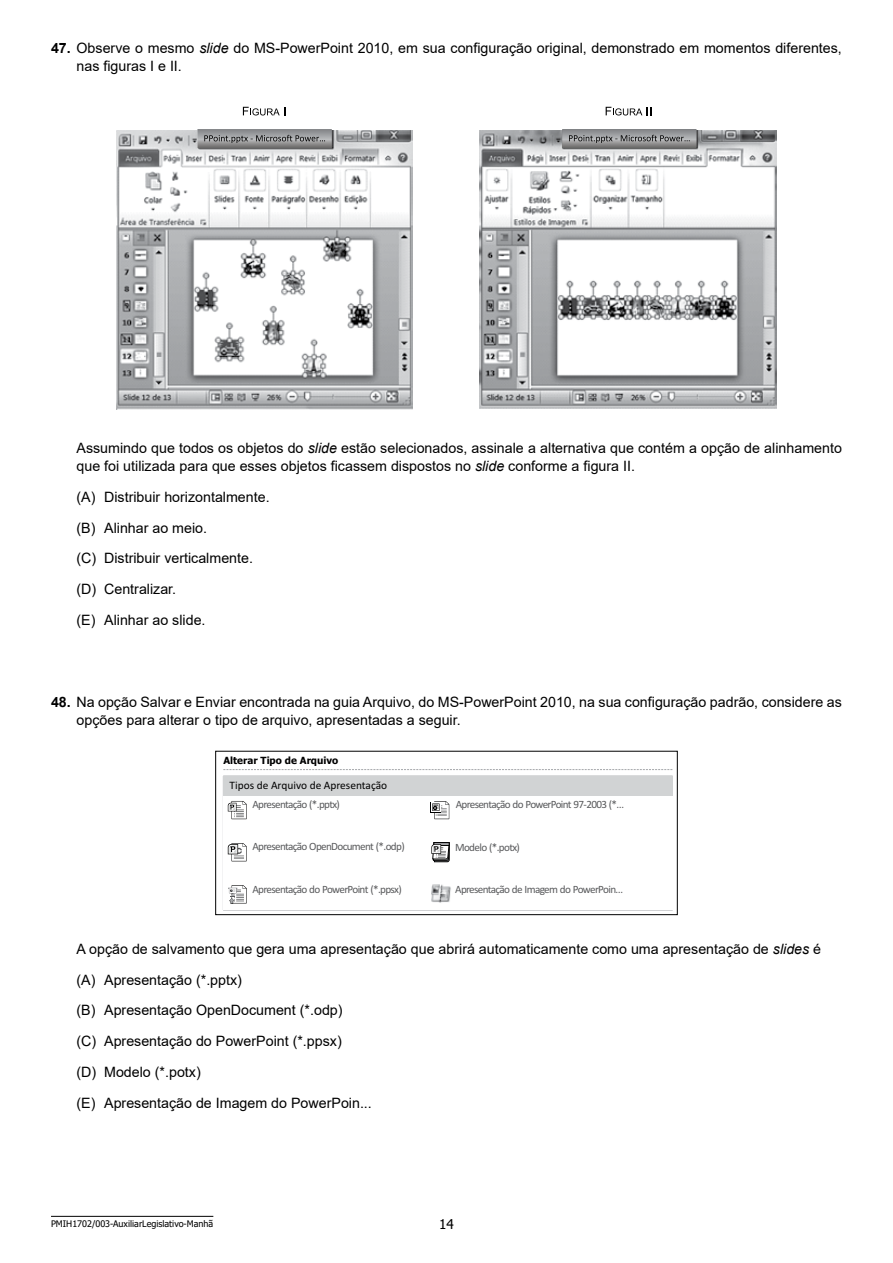
<style>
.page{position:relative;width:893px;height:1263px;background:#fff}
.page>*{position:absolute;margin:0;border:0;box-sizing:border-box;transform-origin:0 0}
.t1{font:14.25px/30.8px "Arial";color:#000}
.t2{font:13.5px "Tahoma";color:#000}
.t3{font:11.4px "Calibri";color:#000}
.t4{font:11.1px "Calibri";letter-spacing:-.06em;color:#58595b}
.t5{font:700 9.9px "Tahoma";color:#000}
.t6{font:9px "Tahoma";color:#000}
.s1{font-weight:700}
.s2{font-style:italic}
</style>
<div class="page">
<hr style="left:51px;top:1216px;width:162px;height:1px;background:#000">
<img style="left:480px;top:131px;width:297px;height:277px">
<img style="left:116px;top:130px;width:297px;height:279px">
<svg style="left:243px;top:107px;width:42px;height:8px"></svg>
<svg style="left:197px;top:129px;width:135px;height:20px;background:#878889"></svg>
<svg style="left:606px;top:107px;width:45px;height:8px"></svg>
<svg style="left:562px;top:129px;width:134px;height:20px;background:#868788"></svg>
<div style="left:223px;top:776px;width:449px;height:20px;background:#d1d3d4"></div>
<img style="left:431px;top:884px;width:20px;height:19px">
<svg style="left:433px;top:801px;width:16px;height:18px"></svg>
<svg style="left:228px;top:801px;width:19px;height:18px"></svg>
<svg style="left:228px;top:843px;width:19px;height:18px"></svg>
<svg style="left:228px;top:885px;width:19px;height:19px"></svg>
<svg style="left:431px;top:842px;width:18px;height:20px"></svg>
<svg style="left:223px;top:769px;width:449px;height:1px"></svg>
<div style="left:215px;top:751px;width:463px;height:164px;border:1px solid #000"></div>
<p class="t1" style="left:77px;top:39px;width:767px;line-height:18px;text-indent:-26px"><span class="s1">47.</span> Observe o mesmo <span class="s2">slide</span> do MS-PowerPoint 2010, em sua configuração original, demonstrado em momentos diferentes, nas figuras I e II.</p>
<p class="t1" style="left:77px;top:439px;width:767px;line-height:18px">Assumindo que todos os objetos do <span class="s2">slide</span> estão selecionados, assinale a alternativa que contém a opção de alinhamento que foi utilizada para que esses objetos ficassem dispostos no <span class="s2">slide</span> conforme a figura II.</p>
<p class="t1" style="left:77px;top:481px;width:195px">(A) Distribuir horizontalmente. (B) Alinhar ao meio.<br>(C) Distribuir verticalmente. (D) Centralizar.<br>(E) Alinhar ao slide.</p>
<p class="t1" style="left:77px;top:692px;width:767px;line-height:18px;text-indent:-26px"><span class="s1">48.</span> Na opção Salvar e Enviar encontrada na guia Arquivo, do MS-PowerPoint 2010, na sua configuração padrão, considere as opções para alterar o tipo de arquivo, apresentadas a seguir.</p>
<p class="t5" style="left:223px;top:756px;width:116px">Alterar Tipo de Arquivo</p>
<p class="t3" style="left:230px;top:781px;width:159px">Tipos de Arquivo de Apresentação</p>
<p class="t4" style="left:252px;top:801px;width:89px">Apresentação (*.pptx)</p>
<p class="t4" style="left:456px;top:801px;width:170px">Apresentação do PowerPoint 97-2003 (*…</p>
<p class="t4" style="left:252px;top:843px;width:154px">Apresentação OpenDocument (*.odp)</p>
<p class="t4" style="left:252px;top:885px;width:151px">Apresentação do PowerPoint (*.ppsx)</p>
<p class="t4" style="left:455px;top:885px;width:170px">Apresentação de Imagem do PowerPoin…</p>
<p class="t4" style="left:455px;top:843px;width:66px">Modelo (*.potx)</p>
<p class="t1" style="left:77px;top:933px;width:746px">A opção de salvamento que gera uma apresentação que abrirá automaticamente como uma apresentação de <span class="s2">slides</span> é (A) Apresentação (*.pptx)<br>(B) Apresentação OpenDocument (*.odp)<br>(C) Apresentação do PowerPoint (*.ppsx)<br>(D) Modelo (*.potx)<br>(E) Apresentação de Imagem do PowerPoin...</p>
<p class="t6" style="left:51px;top:1218px;width:164px">pmih1702/003-AuxiliarLegislativo-Manhã</p>
<p class="t2" style="left:439px;top:1215px;width:16px">14</p>
</div>
